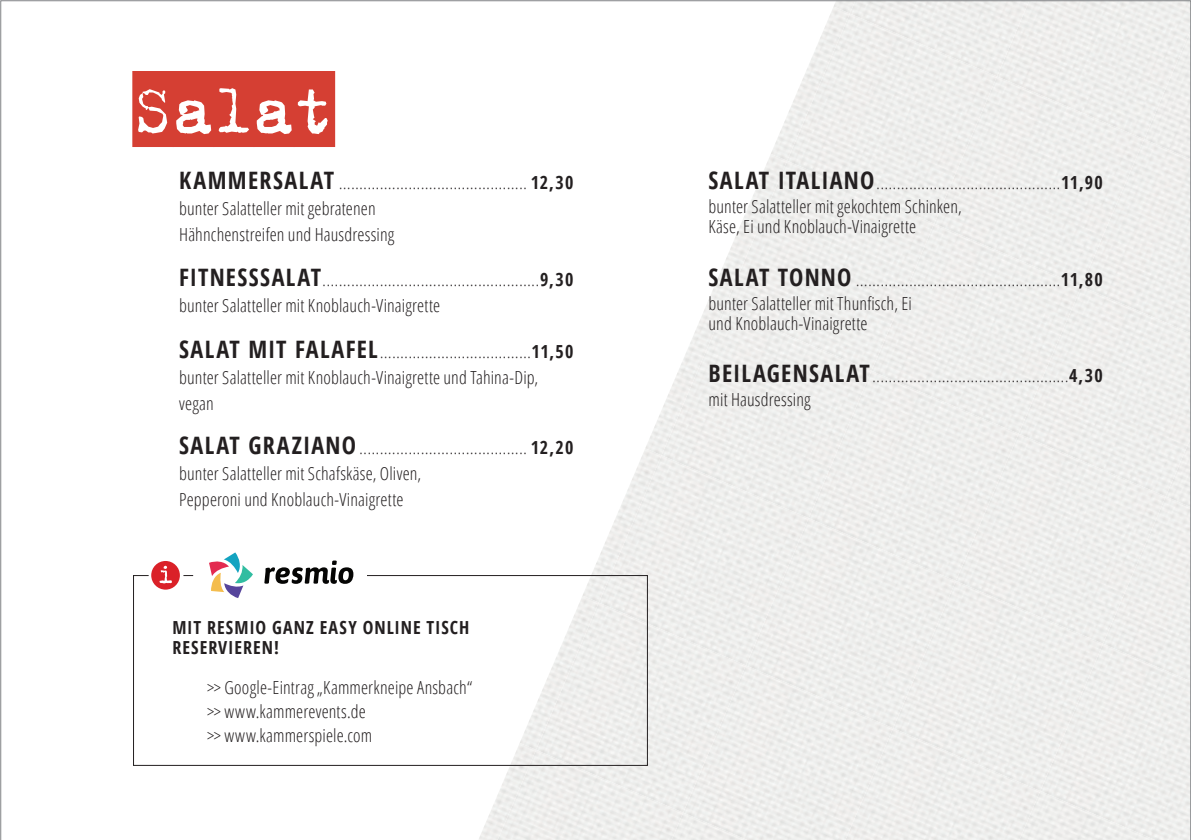
<style>
.page{position:relative;width:1191px;height:840px;background:#fff}
.page>*{position:absolute;margin:0;border:0;box-sizing:border-box;transform-origin:0 0}
.t1{font:76px "Trixie Cameo";letter-spacing:-.02em;color:#d53f33}
.Bezeichnung_Salate{font:300 condensed 18px/26px "Open Sans";letter-spacing:.005em;color:#231f20}
.Beschreibung{font:300 condensed 18px/20px "Open Sans";letter-spacing:.005em;color:#231f20}
.Bezeichnung_Getränke_einzeilig{font:700 condensed 18px/20px "Open Sans";letter-spacing:.055em;color:#231f20}
.Bezeichnung_Salate-2{font:300 condensed 16px "Open Sans";color:#231f20}
.s1{font-weight:700;font-size:24px}
.s2{font-weight:700;font-size:18px}
</style>
<div class="page">
<img style="left:1040px;top:790px;width:144px;height:47px">
<img style="left:1018px;top:433px;width:147px;height:210px">
<img style="left:956px;top:580px;width:147px;height:210px">
<img style="left:893px;top:727px;width:147px;height:110px">
<img style="left:934px;top:223px;width:147px;height:210px">
<img style="left:871px;top:370px;width:147px;height:210px">
<img style="left:808px;top:518px;width:148px;height:209px">
<img style="left:746px;top:665px;width:147px;height:172px">
<img style="left:683px;top:812px;width:136px;height:25px">
<div style="left:865px;top:2px;width:170px;height:74px;background:#eeeeec"></div>
<img style="left:850px;top:14px;width:147px;height:209px">
<img style="left:787px;top:161px;width:147px;height:209px">
<img style="left:724px;top:308px;width:147px;height:210px">
<img style="left:661px;top:455px;width:147px;height:210px">
<img style="left:648px;top:602px;width:98px;height:210px">
<img style="left:536px;top:749px;width:147px;height:88px">
<img style="left:465px;top:765px;width:71px;height:72px">
<svg style="left:151px;top:560px;width:29px;height:29px"></svg>
<svg style="left:159px;top:565px;width:13px;height:9px"></svg>
<svg style="left:133px;top:574px;width:515px;height:191px"></svg>
<div style="left:200px;top:541px;width:166px;height:66px;background:#fff"></div>
<svg style="left:209px;top:552px;width:44px;height:45px"></svg>
<svg style="left:264px;top:560px;width:89px;height:23px"></svg>
<p class="t1" style="left:132px;top:68px;width:204px">Salat</p>
<p class="Bezeichnung_Salate-2" style="left:179px;top:173px;width:396px"><span class="s1">KAMMERSALAT</span> .............................................. <span class="s2">12,30</span></p>
<p class="Bezeichnung_Salate" style="left:179px;top:195px;width:217px">bunter Salatteller mit gebratenen<br>Hähnchenstreifen und Hausdressing</p>
<p class="Bezeichnung_Salate-2" style="left:179px;top:269px;width:396px"><span class="s1">FITNESSSALAT</span>.....................................................<span class="s2">9,30</span></p>
<p class="Bezeichnung_Salate" style="left:179px;top:291px;width:262px">bunter Salatteller mit Knoblauch-Vinaigrette</p>
<p class="Bezeichnung_Salate-2" style="left:179px;top:341px;width:396px"><span class="s1">SALAT MIT FALAFEL</span>.....................................<span class="s2">11,50</span></p>
<p class="Bezeichnung_Salate" style="left:179px;top:363px;width:360px">bunter Salatteller mit Knoblauch-Vinaigrette und Tahina-Dip, vegan</p>
<p class="Bezeichnung_Salate-2" style="left:179px;top:437px;width:396px"><span class="s1">SALAT GRAZIANO</span> ......................................... <span class="s2">12,20</span></p>
<p class="Bezeichnung_Salate" style="left:179px;top:459px;width:243px">bunter Salatteller mit Schafskäse, Oliven,<br>Pepperoni und Knoblauch-Vinaigrette</p>
<p class="Bezeichnung_Getränke_einzeilig" style="left:172px;top:617px;width:298px">MIT RESMIO GANZ EASY ONLINE TISCH<br>RESERVIEREN!</p>
<p class="Bezeichnung_Salate" style="left:207px;top:674px;width:267px;line-height:24px">&gt;&gt; Google-Eintrag „Kammerkneipe Ansbach“ &gt;&gt; www.kammerevents.de<br>&gt;&gt; www.kammerspiele.com</p>
<p class="Bezeichnung_Salate-2" style="left:708px;top:173px;width:396px"><span class="s1">SALAT ITALIANO</span>.............................................<span class="s2">11,90</span></p>
<p class="Beschreibung" style="left:708px;top:196px;width:255px">bunter Salatteller mit gekochtem Schinken,<br>Käse, Ei und Knoblauch-Vinaigrette</p>
<p class="Bezeichnung_Salate-2" style="left:708px;top:269px;width:396px"><span class="s1">SALAT TONNO</span> ..................................................<span class="s2">11,80</span></p>
<p class="Beschreibung" style="left:708px;top:292px;width:205px">bunter Salatteller mit Thunfisch, Ei und Knoblauch-Vinaigrette</p>
<p class="Bezeichnung_Salate-2" style="left:708px;top:365px;width:395px"><span class="s1">BEILAGENSALAT</span>................................................<span class="s2">4,30</span></p>
<p class="Beschreibung" style="left:708px;top:388px;width:104px">mit Hausdressing</p>
</div>
